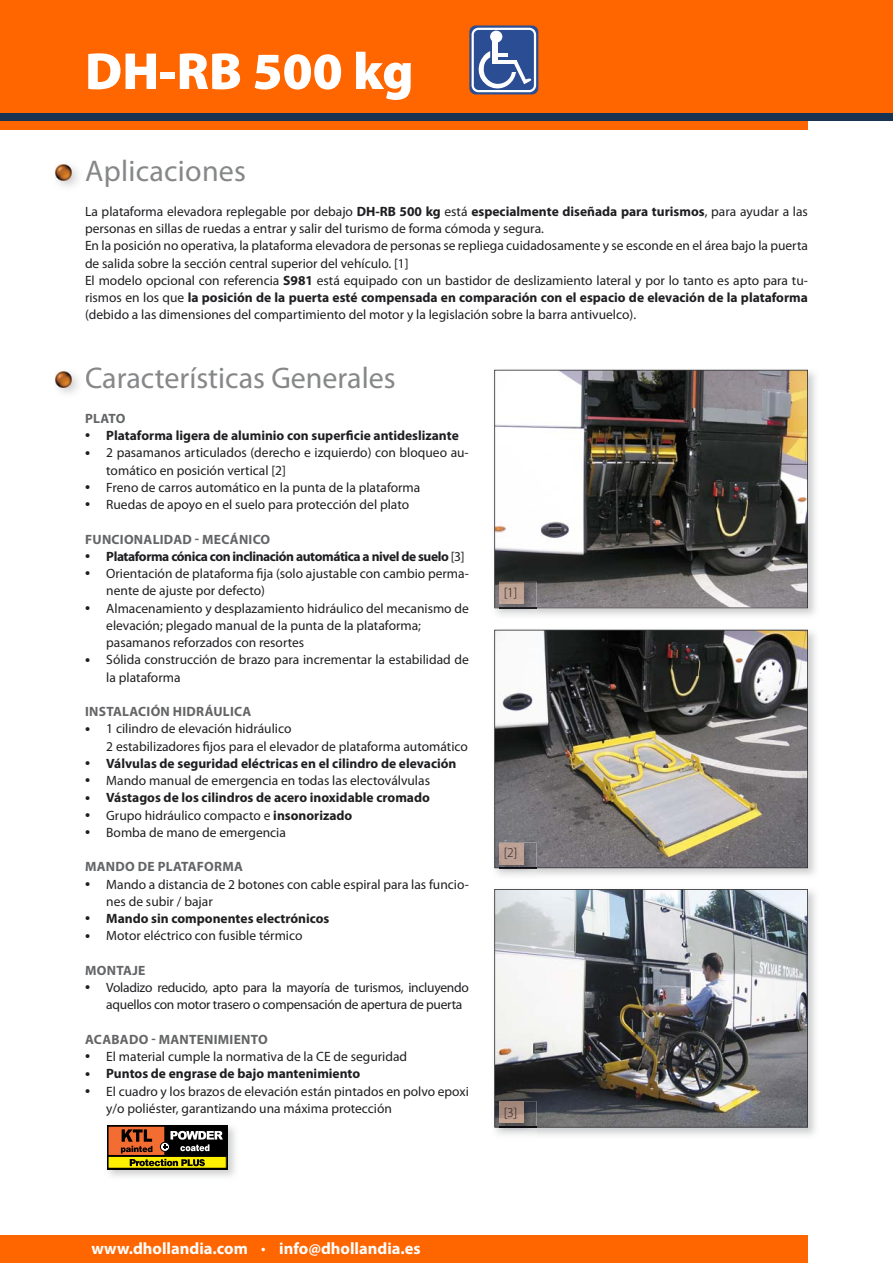
<style>
.page{position:relative;width:893px;height:1263px;background:#fff}
.page>*{position:absolute;margin:0;border:0;box-sizing:border-box;transform-origin:0 0}
.t1{font:900 52.5px "Myriad Pro";color:#fff}
.t2{font:30px "Myriad Pro";color:#868788}
.t3{font:700 16.5px "Myriad Pro";color:#fff}
.t4{font:13.5px/17.2px "Myriad Pro";color:#1f1e21}
.t5{font:700 13.5px "Myriad Pro";color:#1f1e21}
.t6{font:13.5px/17.2px "Myriad Pro";letter-spacing:-.02em;color:#1f1e21}
.t7{font:700 13.5px "Myriad Pro";letter-spacing:.02em;color:#646567}
.t8{font:700 13.5px "Myriad Pro";letter-spacing:-.03em;color:#1f1e21}
.t9{font:300 13.5px "Myriad Pro";color:#1f1e21}
.s1{font-weight:700}
.s2{font-size:15px}
.s3{font-weight:700;font-size:15px}
.s4{font-weight:400}
.s5{font-size:13.5px}
</style>
<div class="page">
<div style="left:0;top:0;width:893px;height:115px;background:#f60"></div>
<div style="left:0;top:1236px;width:808px;height:27px;background:#f60"></div>
<div style="left:0;top:115px;width:808px;height:15px;background:#f60"></div>
<div style="left:0;top:113px;width:893px;height:8px;background:#183352"></div>
<img style="left:55px;top:164px;width:23px;height:23px">
<img style="left:55px;top:165px;width:16px;height:15px">
<img style="left:494px;top:369px;width:321px;height:247px">
<svg style="left:494px;top:370px;width:314px;height:238px"></svg>
<img style="left:494px;top:629px;width:321px;height:247px">
<img style="left:494px;top:630px;width:314px;height:238px">
<img style="left:494px;top:889px;width:314px;height:239px">
<img style="left:55px;top:371px;width:23px;height:23px">
<img style="left:55px;top:372px;width:16px;height:15px">
<img style="left:499px;top:582px;width:37px;height:34px">
<img style="left:499px;top:608px;width:37px;height:1px">
<img style="left:499px;top:582px;width:24px;height:22px">
<img style="left:499px;top:843px;width:37px;height:33px">
<img style="left:499px;top:867px;width:37px;height:2px">
<img style="left:499px;top:843px;width:24px;height:21px">
<img style="left:499px;top:1101px;width:37px;height:36px">
<img style="left:499px;top:1127px;width:37px;height:1px">
<img style="left:499px;top:1102px;width:24px;height:21px">
<div style="left:469px;top:25px;width:69px;height:69px;background:#2b4d94;border-radius:6px"></div>
<div style="left:471px;top:28px;width:65px;height:64px;border:2px solid #fff;border-radius:6px"></div>
<div style="left:492px;top:40px;width:5px;height:24px;background:#fff"></div>
<svg style="left:475px;top:51px;width:56px;height:40px"></svg>
<div style="left:490px;top:31px;width:12px;height:12px;background:#fff;border-radius:50%"></div>
<img style="left:107px;top:1125px;width:128px;height:52px">
<div style="left:107px;top:1125px;width:120px;height:44px;background:#000"></div>
<div style="left:108px;top:1126px;width:57px;height:29px;background:#f36c31"></div>
<div style="left:108px;top:1126px;width:57px;height:30px;border:1px solid #000"></div>
<div style="left:108px;top:1156px;width:118px;height:12px;background:#fff000"></div>
<svg style="left:121px;top:1129px;width:102px;height:37px"></svg>
<h1 class="t1" style="left:85px;top:51px;width:330px">DH-RB 500 kg</h1>
<h2 class="t2" style="left:85px;top:160px;width:163px">Aplicaciones</h2>
<p class="t4" style="left:85px;top:204px;width:724px">La plataforma elevadora replegable por debajo <span class="s1">DH-RB 500 kg</span> está <span class="s1">especialmente diseñada para turismos</span>, para ayudar a las personas en sillas de ruedas a entrar y salir del turismo de forma cómoda y segura.<br>En la posición no operativa, la plataforma elevadora de personas se repliega cuidadosamente y se esconde en el área bajo la puerta de salida sobre la sección central superior del vehículo. [1]<br>El modelo opcional con referencia <span class="s1">S981</span> está equipado con un bastidor de deslizamiento lateral y por lo tanto es apto para tu&shy;rismos en los que <span class="s1">la posición de la puerta esté compensada en comparación con el espacio de elevación de la plataforma </span>(debido a las dimensiones del compartimiento del motor y la legislación sobre la barra antivuelco).</p>
<h2 class="t2" style="left:85px;top:367px;width:312px">Características Generales</h2>
<p class="t7" style="left:85px;top:413px;width:42px">PLATO</p>
<p class="t5" style="left:85px;top:431px;width:375px"><span class="s2">•</span> Plataforma ligera de aluminio con superficie antideslizante</p>
<p class="t4" style="left:106px;top:445px;width:364px;text-indent:-21px"><span class="s3">•</span> 2 pasamanos articulados (derecho e izquierdo) con bloqueo au&shy;tomático en posición vertical [2]</p>
<p class="t4" style="left:85px;top:480px;width:337px"><span class="s3">•</span> Freno de carros automático en la punta de la plataforma</p>
<p class="t4" style="left:85px;top:497px;width:326px"><span class="s3">•</span> Ruedas de apoyo en el suelo para protección del plato</p>
<p class="t7" style="left:85px;top:534px;width:187px">FUNCIONALIDAD - MECÁNICO</p>
<p class="t8" style="left:85px;top:551px;width:381px"><span class="s2">•</span> Plataforma cónica con inclinación automática a nivel de suelo <span class="s4">[3]</span></p>
<p class="t4" style="left:106px;top:566px;width:364px;text-indent:-21px"><span class="s3">•</span> Orientación de plataforma fija (solo ajustable con cambio perma&shy;nente de ajuste por defecto)</p>
<p class="t4" style="left:106px;top:600px;width:364px;text-indent:-21px"><span class="s3">•</span> Almacenamiento y desplazamiento hidráulico del mecanismo de elevación; plegado manual de la punta de la plataforma; pasamanos reforzados con resortes</p>
<p class="t4" style="left:106px;top:652px;width:364px;text-indent:-21px"><span class="s3">•</span> Sólida construcción de brazo para incrementar la estabilidad de la plataforma</p>
<p class="t7" style="left:85px;top:707px;width:168px">INSTALACIÓN HIDRÁULICA</p>
<p class="t4" style="left:106px;top:721px;width:363px;text-indent:-21px"><span class="s3">•</span> 1 cilindro de elevación hidráulico<br>2 estabilizadores fijos para el elevador de plataforma automático</p>
<p class="t5" style="left:85px;top:758px;width:373px"><span class="s2">•</span> Válvulas de seguridad eléctricas en el cilindro de elevación</p>
<p class="t4" style="left:85px;top:773px;width:346px"><span class="s3">•</span> Mando manual de emergencia en todas las electoválvulas</p>
<p class="t5" style="left:85px;top:793px;width:346px"><span class="s2">•</span> Vástagos de los cilindros de acero inoxidable cromado</p>
<p class="t4" style="left:85px;top:807px;width:269px"><span class="s3">•</span> Grupo hidráulico compacto e <span class="s1">insonorizado</span></p>
<p class="t4" style="left:85px;top:825px;width:202px"><span class="s3">•</span> Bomba de mano de emergencia</p>
<p class="t7" style="left:85px;top:862px;width:159px">MANDO DE PLATAFORMA</p>
<p class="t4" style="left:106px;top:876px;width:364px;text-indent:-21px"><span class="s3">•</span> Mando a distancia de 2 botones con cable espiral para las funcio&shy;nes de subir / bajar</p>
<p class="t5" style="left:85px;top:914px;width:246px"><span class="s2">•</span> Mando sin componentes electrónicos</p>
<p class="t4" style="left:85px;top:928px;width:219px"><span class="s3">•</span> Motor eléctrico con fusible térmico</p>
<p class="t7" style="left:85px;top:965px;width:62px">MONTAJE</p>
<p class="t6" style="left:106px;top:980px;width:364px;text-indent:-21px"><span class="s3">•</span> Voladizo reducido, apto para la mayoría de turismos, incluyendo aquellos con motor trasero o compensación de apertura de puerta</p>
<p class="t7" style="left:85px;top:1034px;width:184px">ACABADO - MANTENIMIENTO</p>
<p class="t4" style="left:85px;top:1049px;width:324px"><span class="s3">•</span> El material cumple la normativa de la CE de seguridad</p>
<p class="t5" style="left:85px;top:1069px;width:277px"><span class="s2">•</span> Puntos de engrase de bajo mantenimiento</p>
<p class="t4" style="left:106px;top:1083px;width:364px;text-indent:-21px"><span class="s3">•</span> El cuadro y los brazos de elevación están pintados en polvo epoxi y/o poliéster, garantizando una máxima protección</p>
<p class="t9" style="left:504px;top:588px;width:15px">[1]</p>
<p class="t9" style="left:504px;top:848px;width:15px">[2]</p>
<p class="t9" style="left:504px;top:1107px;width:15px">[3]</p>
<p class="t3" style="left:91px;top:1242px;width:331px">www.dhollandia.com <span class="s5">•</span> info@dhollandia.es</p>
</div>
